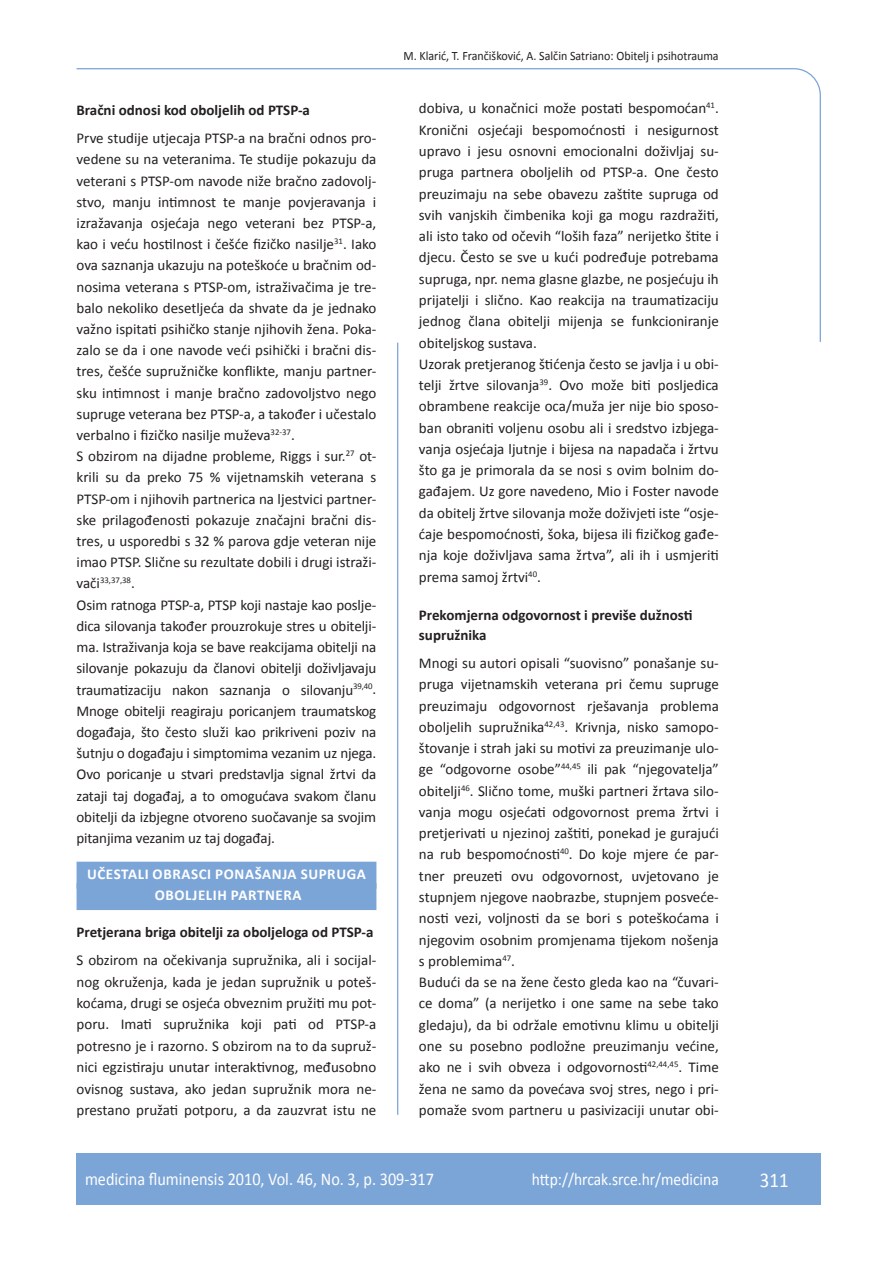
<style>
.page{position:relative;width:889px;height:1268px;background:#fff}
.page>*{position:absolute;margin:0;border:0;box-sizing:border-box;transform-origin:0 0}
.t1{font:21px "Calibri";color:#fff;scale:.9 1}
.t2{font:18px "Calibri";color:#fff;scale:.9 1}
.t3{font:17.25px "Calibri";color:#fff;scale:.9 1}
.t4{font:15px/21.3px "Calibri";color:#231f20}
.t5{font:700 15px/19.8px "Calibri";color:#231f20}
.t6{font:700 15px/21.3px "Calibri";letter-spacing:.04em;color:#fff;text-align:center}
.t7{font:12.75px "Calibri";color:#231f20;scale:.94 1}
.t8{font:8.7px "Calibri";color:#231f20}
.s1{font-size:15px}
</style>
<div class="page">
<svg style="left:76px;top:68px;width:745px;height:275px"></svg>
<hr style="left:397px;top:342px;width:1px;height:772px;background:#7ca5d7">
<div style="left:77px;top:1152px;width:744px;height:51px;background:#7ca5d7"></div>
<div style="left:77px;top:861px;width:299px;height:27px;background:#7ca5d7"></div>
<div style="left:77px;top:882px;width:299px;height:27px;background:#7ca5d7"></div>
<p class="t5" style="left:77px;top:99px;width:235px">Bračni odnosi kod oboljelih od PTSP-a</p>
<p class="t4" style="left:77px;top:127px;width:301px">Prve studije utjecaja PTSP-a na bračni odnos pro&shy;vedene su na veteranima. Te studije pokazuju da veterani s PTSP-om navode niže bračno zadovolj&shy;stvo, manju intimnost te manje povjeravanja i izražavanja osjećaja nego veterani bez PTSP-a, kao i veću hostilnost i češće fizičko nasilje<sup>31</sup>. Iako ova saznanja ukazuju na poteškoće u bračnim od&shy;nosima veterana s PTSP-om, istraživačima je tre&shy;balo nekoliko desetljeća da shvate da je jednako važno ispitati psihičko stanje njihovih žena. Poka&shy;zalo se da i one navode veći psihički i bračni dis&shy;tres, češće supružničke konflikte, manju partner&shy;sku intimnost i manje bračno zadovoljstvo nego supruge veterana bez PTSP-a, a također i učestalo verbalno i fizičko nasilje muževa<sup>32-37</sup>.<br>S obzirom na dijadne probleme, Riggs i sur.<sup>27</sup> ot&shy;krili su da preko 75 % vijetnamskih veterana s PTSP-om i njihovih partnerica na ljestvici partner&shy;ske prilagođenosti pokazuje značajni bračni dis&shy;tres, u usporedbi s 32 % parova gdje veteran nije imao PTSP. Slične su rezultate dobili i drugi istraži-</p>
<p class="t8" style="left:77px;top:575px;width:60px"><span class="s1">vači</span>33,37,38<span class="s1">.</span></p>
<p class="t4" style="left:77px;top:593px;width:301px;text-align:justify">Osim ratnoga PTSP-a, PTSP koji nastaje kao poslje&shy;dica silovanja također prouzrokuje stres u obitelji&shy;ma. Istraživanja koja se bave reakcijama obitelji na silovanje pokazuju da članovi obitelji doživljavaju traumatizaciju nakon saznanja o silovanju<sup>39,40</sup>.<br>Mnoge obitelji reagiraju poricanjem traumatskog događaja, što često služi kao prikriveni poziv na šutnju o događaju i simptomima vezanim uz njega.<br>Ovo poricanje u stvari predstavlja signal žrtvi da zataji taj događaj, a to omogućava svakom članu obitelji da izbjegne otvoreno suočavanje sa svojim pitanjima vezanim uz taj događaj.</p>
<p class="t6" style="left:87px;top:862px;width:279px">Učestali obrasci ponašanja supruga oboljelIH partnera</p>
<p class="t5" style="left:77px;top:921px;width:298px">Pretjerana briga obitelji za oboljeloga od PTSP-a</p>
<p class="t4" style="left:77px;top:948px;width:301px;text-align:justify">S obzirom na očekivanja supružnika, ali i socijal&shy;nog okruženja, kada je jedan supružnik u poteš&shy;koćama, drugi se osjeća obveznim pružiti mu pot&shy;poru. Imati supružnika koji pati od PTSP-a potresno je i razorno. S obzirom na to da supruž&shy;nici egzistiraju unutar interaktivnog, međusobno ovisnog sustava, ako jedan supružnik mora ne&shy;prestano pružati potporu, a da zauzvrat istu ne</p>
<p class="t7" style="left:403px;top:47px;width:337px">M. Klarić, T. Frančišković, A. Salčin Satriano: Obitelj i psihotrauma</p>
<p class="t4" style="left:419px;top:97px;width:301px">dobiva, u konačnici može postati bespomoćan<sup>41</sup>.<br>Kronični osjećaji bespomoćnosti i nesigurnost upravo i jesu osnovni emocionalni doživljaj su&shy;pruga partnera oboljelih od PTSP-a. One često preuzimaju na sebe obavezu zaštite supruga od svih vanjskih čimbenika koji ga mogu razdražiti, ali isto tako od očevih “loših faza” nerijetko štite i djecu. Često se sve u kući podređuje potrebama supruga, npr. nema glasne glazbe, ne posjećuju ih prijatelji i slično. Kao reakcija na traumatizaciju jednog člana obitelji mijenja se funkcioniranje obiteljskog sustava.<br>Uzorak pretjeranog štićenja često se javlja i u obi&shy;telji žrtve silovanja<sup>39</sup>. Ovo može biti posljedica obrambene reakcije oca/muža jer nije bio sposo&shy;ban obraniti voljenu osobu ali i sredstvo izbjega&shy;vanja osjećaja ljutnje i bijesa na napadača i žrtvu što ga je primorala da se nosi s ovim bolnim do&shy;gađajem. Uz gore navedeno, Mio i Foster navode da obitelj žrtve silovanja može doživjeti iste “osje&shy;ćaje bespomoćnosti, šoka, bijesa ili fizičkog gađe&shy;nja koje doživljava sama žrtva”, ali ih i usmjeriti prema samoj žrtvi<sup>40</sup>.</p>
<p class="t5" style="left:419px;top:604px;width:275px">Prekomjerna odgovornost i previše dužnosti supružnika</p>
<p class="t4" style="left:419px;top:651px;width:301px">Mnogi su autori opisali “suovisno” ponašanje su&shy;pruga vijetnamskih veterana pri čemu supruge preuzimaju odgovornost rješavanja problema oboljelih supružnika<sup>42,43</sup>. Krivnja, nisko samopo&shy;štovanje i strah jaki su motivi za preuzimanje ulo&shy;ge “odgovorne osobe”<sup>44,45</sup> ili pak “njegovatelja” obitelji<sup>46</sup>. Slično tome, muški partneri žrtava silo&shy;vanja mogu osjećati odgovornost prema žrtvi i pretjerivati u njezinoj zaštiti, ponekad je gurajući na rub bespomoćnosti<sup>40</sup>. Do koje mjere će par&shy;tner preuzeti ovu odgovornost, uvjetovano je stupnjem njegove naobrazbe, stupnjem posveće&shy;nosti vezi, voljnosti da se bori s poteškoćama i njegovim osobnim promjenama tijekom nošenja s problemima<sup>47</sup>.<br>Budući da se na žene često gleda kao na “čuvari&shy;ce doma” (a nerijetko i one same na sebe tako gledaju), da bi održale emotivnu klimu u obitelji one su posebno podložne preuzimanju većine, ako ne i svih obveza i odgovornosti<sup>42,44,45</sup>. Time žena ne samo da povećava svoj stres, nego i pri&shy;pomaže svom partneru u pasivizaciji unutar obi-</p>
<p class="t2" style="left:85px;top:1167px;width:389px">medicina fluminensis 2010, Vol. 46, No. 3, p. 309-317</p>
<p class="t3" style="left:532px;top:1168px;width:209px">http://hrcak.srce.hr/medicina</p>
<h1 class="t1" style="left:760px;top:1166px;width:33px">311</h1>
</div>
